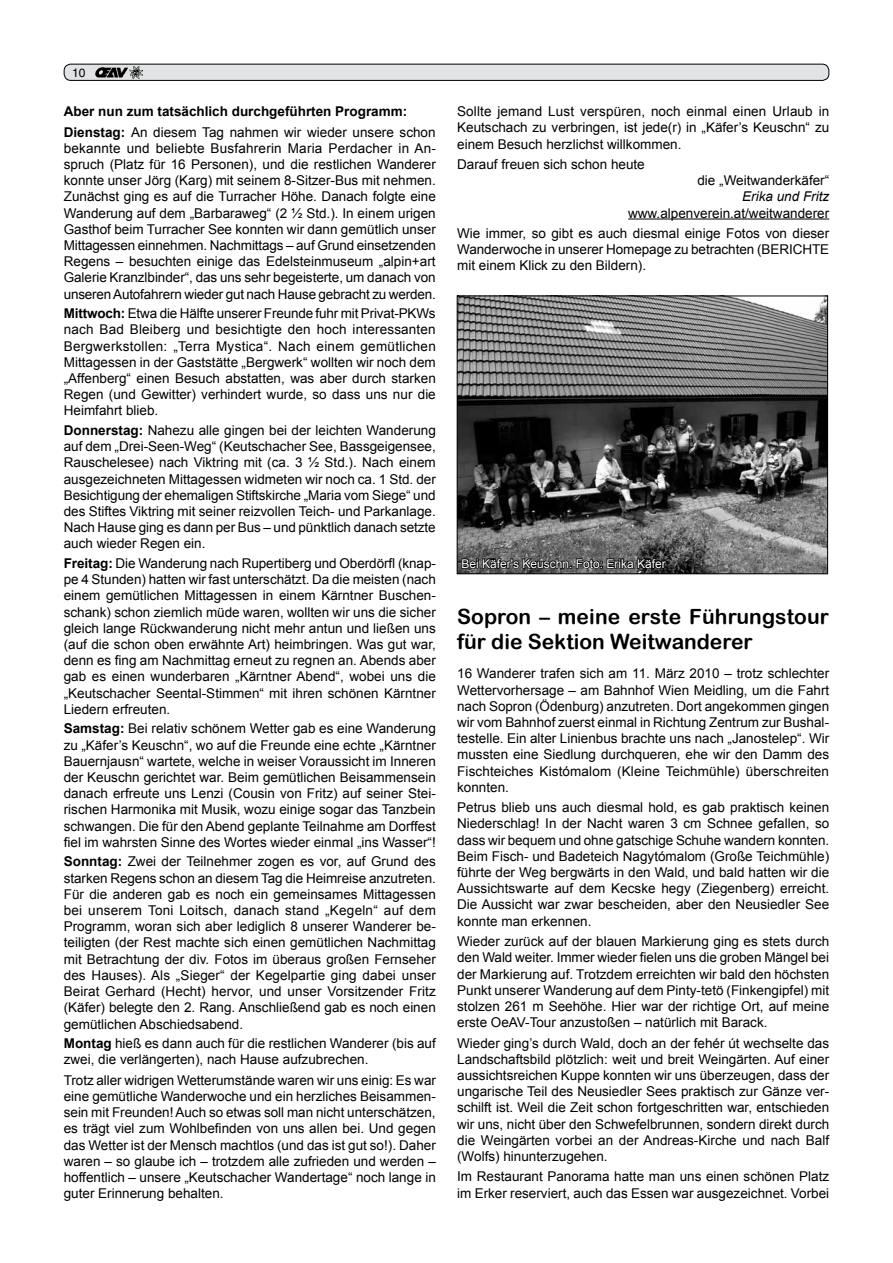
<style>
.page{position:relative;width:893px;height:1263px;background:#fff}
.page>*{position:absolute;margin:0;border:0;box-sizing:border-box;transform-origin:0 0}
.t1{font:21px/25.2px "Arial Rounded MT Bold";color:#000}
.t2{font:13.5px/16.2px "Arial";color:#000;text-align:justify}
.t3{font:700 13.5px/20.4px "Arial";color:#000}
.t4{font:italic 13.5px "Arial";color:#000}
.t5{font:12px "Arial";color:#fff}
.t6{font:12px "Helvetica";color:#000}
.s1{font-weight:400}
.s2{font-weight:700}
</style>
<div class="page">
<div style="left:64px;top:64px;width:765px;height:16px;background:#e2e3e4;border-radius:7px"></div>
<div style="left:64px;top:64px;width:765px;height:17px;border:1px solid #000;border-radius:7px"></div>
<img style="left:95px;top:67px;width:28px;height:10px">
<svg style="left:123px;top:66px;width:19px;height:13px"></svg>
<hr style="left:628px;top:218px;width:201px;height:1px;background:#000">
<img style="left:459px;top:298px;width:367px;height:274px">
<div style="left:457px;top:296px;width:371px;height:278px;border:1px solid #000"></div>
<svg style="left:461px;top:557px;width:207px;height:13px;background:#303030"></svg>
<p class="t6" style="left:72px;top:65px;width:15px">10</p>
<p class="t3" style="left:64px;top:102px;width:373px">Aber nun zum tatsächlich durchgeführten Programm:<br>Dienstag: <span class="s1">An diesem Tag nahmen wir wieder unsere schon</span></p>
<p class="t2" style="left:64px;top:140px;width:374px;text-align:left">bekannte und beliebte Busfahrerin Maria Perdacher in An&shy;spruch (Platz für 16 Personen), und die restlichen Wanderer konnte unser Jörg (Karg) mit seinem 8-Sitzer-Bus mit nehmen.<br>Zunächst ging es auf die Turracher Höhe. Danach folgte eine Wanderung auf dem „Barbaraweg“ (2 ½ Std. ). In einem urigen Gasthof beim Turracher See konnten wir dann gemütlich unser Mittagessen einnehmen. Nachmittags – auf Grund einsetzenden Regens – besuchten einige das Edelsteinmuseum „alpin+art Galerie Kranzlbinder“, das uns sehr begeisterte, um danach von unseren Autofahrern wieder gut nach Hause gebracht zu werden.</p>
<p class="t2" style="left:64px;top:305px;width:374px"><span class="s2">Mittwoch:</span> Etwa die Hälfte unserer Freunde fuhr mit Privat-PKWs nach Bad Bleiberg und besichtigte den hoch interessanten Bergwerkstollen: „Terra Mystica“. Nach einem gemütlichen Mittagessen in der Gaststätte „Bergwerk“ wollten wir noch dem „Affenberg“ einen Besuch abstatten, was aber durch starken Regen (und Gewitter) verhindert wurde, so dass uns nur die Heimfahrt blieb.</p>
<p class="t2" style="left:64px;top:422px;width:374px;text-align:left"><span class="s2">Donnerstag:</span> Nahezu alle gingen bei der leichten Wanderung auf dem „Drei-Seen-Weg“ (Keutschacher See, Bassgeigensee, Rauschelesee) nach Viktring mit (ca. 3 ½ Std. ). Nach einem ausgezeichneten Mittagessen widmeten wir noch ca. 1 Std. der Besichtigung der ehemaligen Stiftskirche „Maria vom Siege“ und des Stiftes Viktring mit seiner reizvollen Teich- und Parkanlage.<br>Nach Hause ging es dann per Bus – und pünktlich danach setzte auch wieder Regen ein.</p>
<p class="t2" style="left:64px;top:555px;width:374px"><span class="s2">Freitag:</span> Die Wanderung nach Rupertiberg und Oberdörfl (knap&shy;pe 4 Stunden) hatten wir fast unterschätzt. Da die meisten (nach einem gemütlichen Mittagessen in einem Kärntner Buschen&shy;schank) schon ziemlich müde waren, wollten wir uns die sicher gleich lange Rückwanderung nicht mehr antun und ließen uns (auf die schon oben erwähnte Art) heimbringen. Was gut war, denn es fing am Nachmittag erneut zu regnen an. Abends aber gab es einen wunderbaren „Kärntner Abend“, wobei uns die „Keutschacher Seental-Stimmen“ mit ihren schönen Kärntner Liedern erfreuten.</p>
<p class="t2" style="left:64px;top:721px;width:374px"><span class="s2">Samstag:</span> Bei relativ schönem Wetter gab es eine Wanderung zu „Käfer’s Keuschn“, wo auf die Freunde eine echte „Kärntner Bauernjausn“ wartete, welche in weiser Voraussicht im Inneren der Keuschn gerichtet war. Beim gemütlichen Beisammensein danach erfreute uns Lenzi (Cousin von Fritz) auf seiner Stei&shy;rischen Harmonika mit Musik, wozu einige sogar das Tanzbein schwangen. Die für den Abend geplante Teilnahme am Dorffest fiel im wahrsten Sinne des Wortes wieder einmal „ins Wasser“!</p>
<p class="t2" style="left:64px;top:854px;width:374px;text-align:left"><span class="s2">Sonntag:</span> Zwei der Teilnehmer zogen es vor, auf Grund des starken Regens schon an diesem Tag die Heimreise anzutreten.<br>Für die anderen gab es noch ein gemeinsames Mittagessen bei unserem Toni Loitsch, danach stand „Kegeln“ auf dem Programm, woran sich aber lediglich 8 unserer Wanderer be&shy;teiligten (der Rest machte sich einen gemütlichen Nachmittag mit Betrachtung der div. Fotos im überaus großen Fernseher des Hauses). Als „Sieger“ der Kegelpartie ging dabei unser Beirat Gerhard (Hecht) hervor, und unser Vorsitzender Fritz (Käfer) belegte den 2. Rang. Anschließend gab es noch einen gemütlichen Abschiedsabend.</p>
<p class="t2" style="left:64px;top:1035px;width:374px"><span class="s2">Montag</span> hieß es dann auch für die restlichen Wanderer (bis auf zwei, die verlängerten), nach Hause aufzubrechen.</p>
<p class="t2" style="left:64px;top:1072px;width:374px">Trotz aller widrigen Wetterumstände waren wir uns einig: Es war eine gemütliche Wanderwoche und ein herzliches Beisammen&shy;sein mit Freunden! Auch so etwas soll man nicht unterschätzen, es trägt viel zum Wohlbefinden von uns allen bei. Und gegen das Wetter ist der Mensch machtlos (und das ist gut so!). Daher waren – so glaube ich – trotzdem alle zufrieden und werden – hoffentlich – unsere „Keutschacher Wandertage“ noch lange in guter Erinnerung behalten.</p>
<p class="t2" style="left:457px;top:103px;width:374px">Sollte jemand Lust verspüren, noch einmal einen Urlaub in Keutschach zu verbringen, ist jede(r) in „Käfer’s Keuschn“ zu einem Besuch herzlichst willkommen.</p>
<p class="t2" style="left:457px;top:156px;width:189px">Darauf freuen sich schon heute</p>
<p class="t2" style="left:697px;top:172px;width:133px">die „Weitwanderkäfer“</p>
<p class="t4" style="left:742px;top:188px;width:89px">Erika und Fritz</p>
<p class="t2" style="left:457px;top:203px;width:374px;line-height:20.4px;text-align:right">www.alpenverein.at/weitwanderer<br>Wie immer, so gibt es auch diesmal einige Fotos von dieser</p>
<p class="t2" style="left:457px;top:242px;width:374px">Wanderwoche in unserer Homepage zu betrachten (BERICHTE mit einem Klick zu den Bildern).</p>
<p class="t5" style="left:461px;top:556px;width:206px">Bei Käfer's Keuschn. Foto: Erika Käfer</p>
<h1 class="t1" style="left:457px;top:604px;width:373px">Sopron – meine erste Führungstour für die Sektion Weitwanderer</h1>
<p class="t2" style="left:457px;top:666px;width:374px">16 Wanderer trafen sich am 11. März 2010 – trotz schlechter Wettervorhersage – am Bahnhof Wien Meidling, um die Fahrt nach Sopron (Ödenburg) anzutreten. Dort angekommen gingen wir vom Bahnhof zuerst einmal in Richtung Zentrum zur Bushal&shy;testelle. Ein alter Linienbus brachte uns nach „Janostelep“. Wir mussten eine Siedlung durchqueren, ehe wir den Damm des Fischteiches Kistómalom (Kleine Teichmühle) überschreiten konnten.</p>
<p class="t2" style="left:457px;top:799px;width:374px;text-align:left">Petrus blieb uns auch diesmal hold, es gab praktisch keinen Niederschlag! In der Nacht waren 3 cm Schnee gefallen, so dass wir bequem und ohne gatschige Schuhe wandern konnten.<br>Beim Fisch- und Badeteich Nagytómalom (Große Teichmühle) führte der Weg bergwärts in den Wald, und bald hatten wir die Aussichtswarte auf dem Kecske hegy (Ziegenberg) erreicht.<br>Die Aussicht war zwar bescheiden, aber den Neusiedler See konnte man erkennen.</p>
<p class="t2" style="left:457px;top:933px;width:374px">Wieder zurück auf der blauen Markierung ging es stets durch den Wald weiter. Immer wieder fielen uns die groben Mängel bei der Markierung auf. Trotzdem erreichten wir bald den höchsten Punkt unserer Wanderung auf dem Pinty-tetö (Finkengipfel) mit stolzen 261 m Seehöhe. Hier war der richtige Ort, auf meine erste OeAV-Tour anzustoßen – natürlich mit Barack.</p>
<p class="t2" style="left:457px;top:1035px;width:374px">Wieder ging’s durch Wald, doch an der fehér út wechselte das Landschaftsbild plötzlich: weit und breit Weingärten. Auf einer aussichtsreichen Kuppe konnten wir uns überzeugen, dass der ungarische Teil des Neusiedler Sees praktisch zur Gänze ver&shy;schilft ist. Weil die Zeit schon fortgeschritten war, entschieden wir uns, nicht über den Schwefelbrunnen, sondern direkt durch die Weingärten vorbei an der Andreas-Kirche und nach Balf (Wolfs) hinunterzugehen.</p>
<p class="t2" style="left:457px;top:1169px;width:374px">Im Restaurant Panorama hatte man uns einen schönen Platz im Erker reserviert, auch das Essen war ausgezeichnet. Vorbei</p>
</div>
